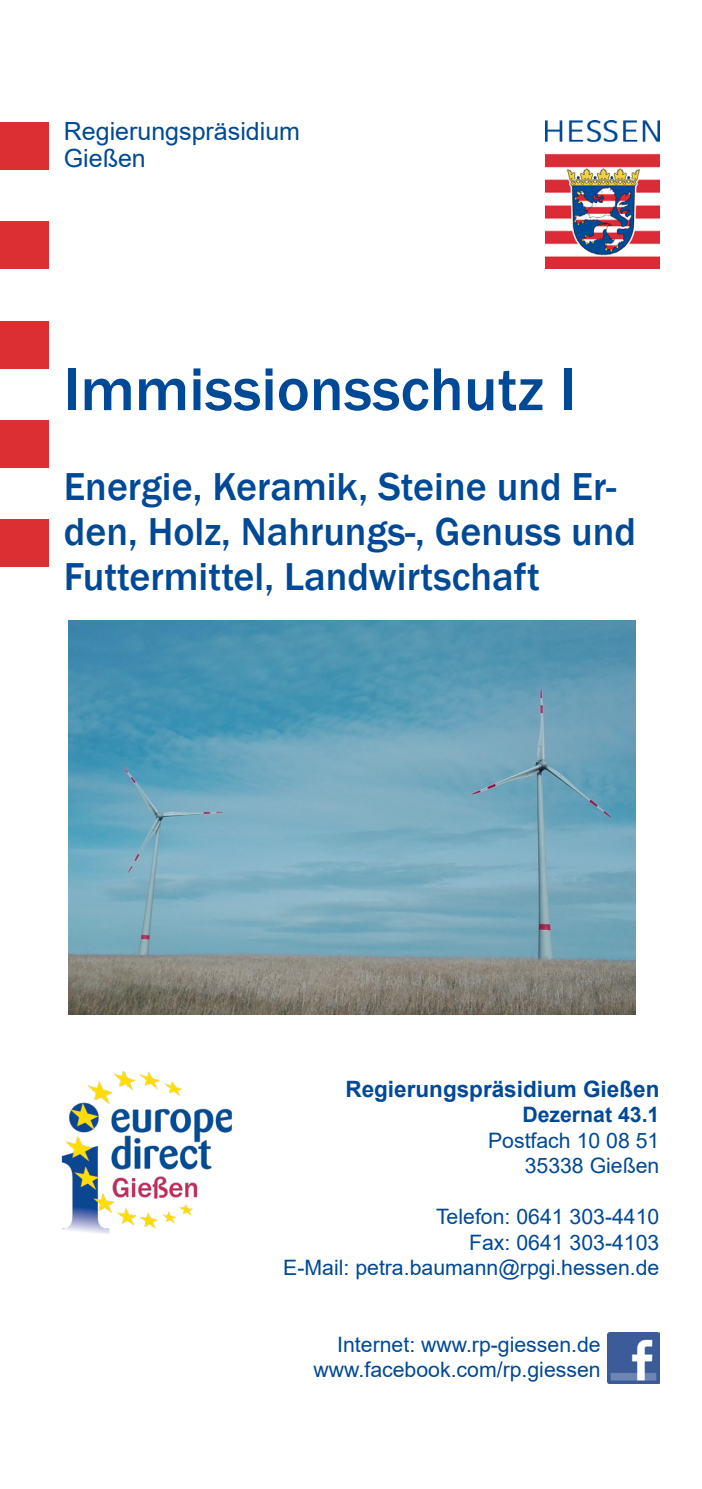
<style>
.page{position:relative;width:702px;height:1489px;background:#fff}
.page>*{position:absolute;margin:0;border:0;box-sizing:border-box;transform-origin:0 0}
.t1{font:500 62.5px "Franklin Gothic";color:#004996}
.t2{font:500 40px/45px "Franklin Gothic";color:#004996}
.t3{font:25px/27.5px "Arial";color:#004996}
.t4{font:700 22.5px "Arial";color:#004996}
.t5{font:21.25px/25.5px "Arial";color:#004996;text-align:right}
.s1{font-weight:700}
</style>
<div class="page">
<div style="left:0;top:519px;width:48px;height:47px;background:#dc2f34"></div>
<div style="left:0;top:420px;width:48px;height:48px;background:#dc2f34"></div>
<div style="left:0;top:321px;width:48px;height:47px;background:#dc2f34"></div>
<div style="left:0;top:221px;width:48px;height:48px;background:#dc2f34"></div>
<div style="left:0;top:122px;width:48px;height:47px;background:#dc2f34"></div>
<img style="left:545px;top:121px;width:114px;height:147px">
<img style="left:69px;top:621px;width:566px;height:393px">
<img style="left:62px;top:1071px;width:169px;height:162px">
<img style="left:608px;top:1332px;width:51px;height:51px">
<p class="t3" style="left:64px;top:117px;width:238px">Regierungspräsidium<br>Gießen</p>
<h1 class="t1" style="left:64px;top:350px;width:514px">Immissionsschutz I</h1>
<p class="t2" style="left:64px;top:465px;width:573px">Energie, Keramik, Steine und Er&shy;den, Holz, Nahrungs-, Genuss und<br>Futtermittel, Landwirtschaft</p>
<p class="t4" style="left:345px;top:1072px;width:315px">Regierungspräsidium Gießen</p>
<p class="t5" style="left:488px;top:1101px;width:173px"><span class="s1">Dezernat 43.1<br></span>Postfach 10 08 51<br>35338 Gießen</p>
<p class="t5" style="left:283px;top:1203px;width:377px">Telefon: 0641 303-4410<br>Fax: 0641 303-4103<br>E-Mail: petra.baumann@rpgi.hessen.de</p>
<p class="t5" style="left:313px;top:1331px;width:288px">Internet: www.rp-giessen.de www.facebook.com/rp.giessen</p>
</div>
